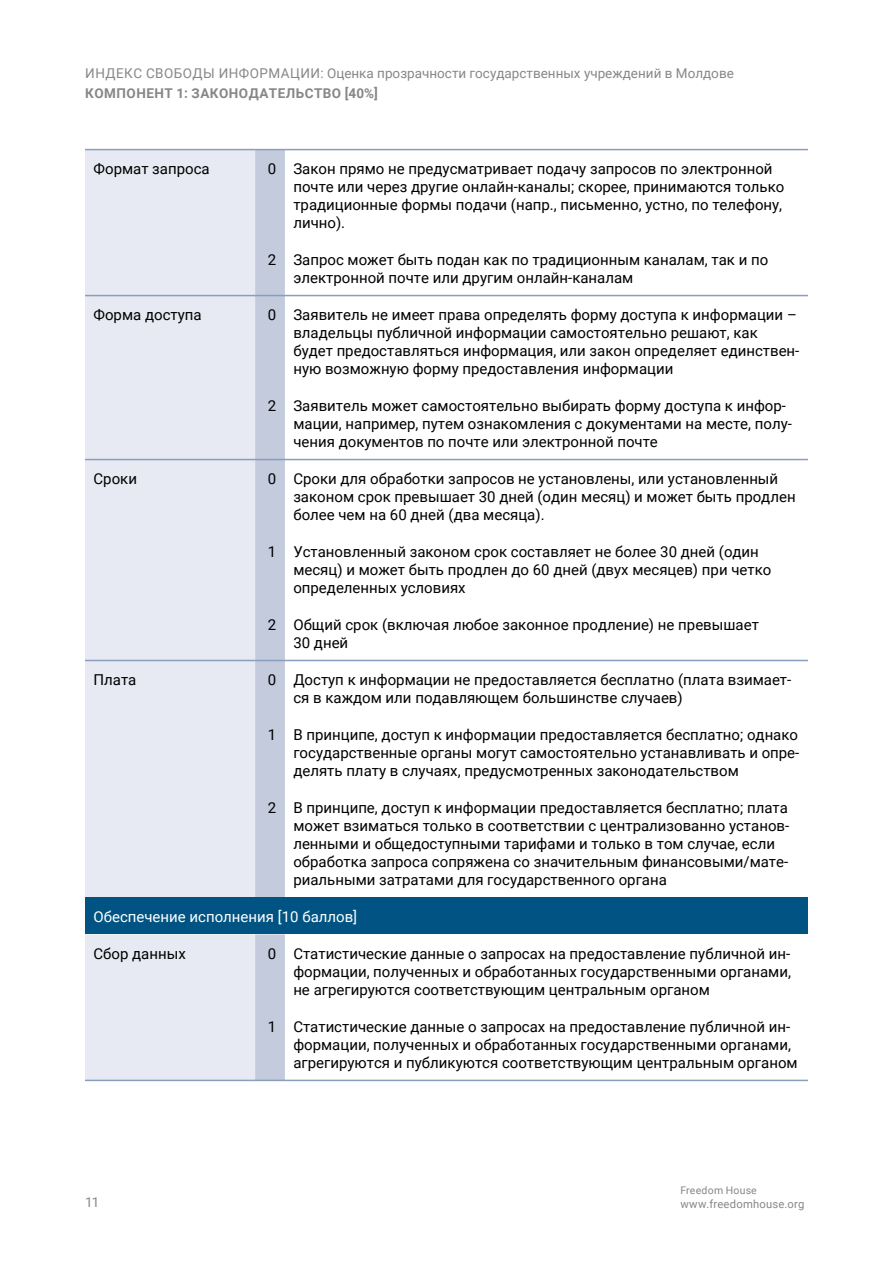
<style>
.page{position:relative;width:893px;height:1263px;background:#fff}
.page>*{position:absolute;margin:0;border:0;box-sizing:border-box;transform-origin:0 0}
.t1{font:15px/18px "Roboto";color:#000}
.t2{font:15px "Roboto";color:#fff}
.t3{font:13.5px "Roboto";color:#878787}
.t4{font:700 13.5px "Roboto";letter-spacing:.035em;color:#878787}
.t5{font:11.25px "Roboto";letter-spacing:.02em;color:#878787}
.t6{font:10.5px "Roboto";letter-spacing:.02em;color:#878787}
</style>
<div class="page">
<div style="left:85px;top:150px;width:170px;height:930px;background:#e7eaf2"></div>
<div style="left:255px;top:150px;width:30px;height:930px;background:#c3cbdd"></div>
<div style="left:85px;top:897px;width:723px;height:37px;background:#005382"></div>
<hr style="left:85px;top:149px;width:170px;height:1px;background:#899dbc">
<hr style="left:255px;top:149px;width:30px;height:1px;background:#899dbc">
<hr style="left:285px;top:149px;width:523px;height:1px;background:#899dbc">
<hr style="left:85px;top:295px;width:170px;height:1px;background:#899dbc">
<hr style="left:255px;top:295px;width:30px;height:1px;background:#899dbc">
<hr style="left:285px;top:295px;width:523px;height:1px;background:#899dbc">
<hr style="left:85px;top:459px;width:170px;height:1px;background:#899dbc">
<hr style="left:255px;top:459px;width:30px;height:1px;background:#899dbc">
<hr style="left:285px;top:459px;width:523px;height:1px;background:#899dbc">
<hr style="left:85px;top:660px;width:170px;height:1px;background:#899dbc">
<hr style="left:255px;top:660px;width:30px;height:1px;background:#899dbc">
<hr style="left:285px;top:660px;width:523px;height:1px;background:#899dbc">
<hr style="left:85px;top:1080px;width:170px;height:1px;background:#899dbc">
<hr style="left:255px;top:1080px;width:30px;height:1px;background:#899dbc">
<hr style="left:285px;top:1080px;width:523px;height:1px;background:#899dbc">
<p class="t3" style="left:85px;top:64px;width:650px">ИНДЕКС СВОБОДЫ ИНФОРМАЦИИ: Оценка прозрачности государственных учреждений в Молдове</p>
<p class="t4" style="left:85px;top:84px;width:211px">Компонент 1: Законодательс</p>
<p class="t4" style="left:314px;top:84px;width:65px">тво [40%]</p>
<p class="t1" style="left:94px;top:159px;width:118px">Формат запроса</p>
<p class="t1" style="left:293px;top:159px;width:492px;text-indent:-25px">0 Закон прямо не предусматривает подачу запросов по электронной почте или через другие онлайн-каналы; скорее, принимаются только традиционные формы подачи (напр., письменно, устно, по телефону, лично).</p>
<p class="t1" style="left:293px;top:250px;width:476px;text-indent:-25px">2 Запрос может быть подан как по традиционным каналам, так и по электронной почте или другим онлайн-каналам</p>
<p class="t1" style="left:94px;top:305px;width:110px">Форма доступа</p>
<p class="t1" style="left:293px;top:305px;width:507px;text-indent:-25px">0 Заявитель не имеет права определять форму доступа к информации – владельцы публичной информации самостоятельно решают, как будет предоставляться информация, или закон определяет единствен&shy;ную возможную форму предоставления информации</p>
<p class="t1" style="left:293px;top:396px;width:500px;text-indent:-25px">2 Заявитель может самостоятельно выбирать форму доступа к инфор&shy;мации, например, путем ознакомления с документами на месте, полу&shy;чения документов по почте или электронной почте</p>
<p class="t1" style="left:94px;top:469px;width:45px">Сроки</p>
<p class="t1" style="left:293px;top:469px;width:504px;text-indent:-25px">0 Сроки для обработки запросов не установлены, или установленный законом срок превышает 30 дней (один месяц) и может быть продлен более чем на 60 дней (два месяца).</p>
<p class="t1" style="left:293px;top:542px;width:479px;text-indent:-25px">1 Установленный законом срок составляет не более 30 дней (один месяц) и может быть продлен до 60 дней (двух месяцев) при четко определенных условиях</p>
<p class="t1" style="left:293px;top:615px;width:467px;text-indent:-25px">2 Общий срок (включая любое законное продление) не превышает<br>30 дней</p>
<p class="t1" style="left:93px;top:670px;width:44px">Плата</p>
<p class="t1" style="left:293px;top:670px;width:499px;text-indent:-25px">0 Доступ к информации не предоставляется бесплатно (плата взимает&shy;ся в каждом или подавляющем большинстве случаев)</p>
<p class="t1" style="left:293px;top:725px;width:507px;text-align:justify;text-indent:-25px">1 В принципе, доступ к информации предоставляется бесплатно; однако государственные органы могут самостоятельно устанавливать и опре&shy;делять плату в случаях, предусмотренных законодательством</p>
<p class="t1" style="left:293px;top:798px;width:497px;text-indent:-25px">2 В принципе, доступ к информации предоставляется бесплатно; плата может взиматься только в соответствии с централизованно установ&shy;ленными и общедоступными тарифами и только в том случае, если обработка запроса сопряжена со значительным финансовыми/мате&shy;риальными затратами для государственного органа</p>
<p class="t2" style="left:93px;top:906px;width:265px">Обеспечение исполнения [10 баллов]</p>
<p class="t1" style="left:93px;top:944px;width:94px">Сбор данных</p>
<p class="t1" style="left:293px;top:944px;width:499px;text-align:justify;text-indent:-25px">0 Статистические данные о запросах на предоставление публичной ин&shy;формации, полученных и обработанных государственными органами, не агрегируются соответствующим центральным органом</p>
<p class="t1" style="left:293px;top:1017px;width:506px;text-indent:-25px">1 Статистические данные о запросах на предоставление публичной ин&shy;формации, полученных и обработанных государственными органами, агрегируются и публикуются соответствующим центральным органом</p>
<p class="t3" style="left:85px;top:1192px;width:16px">11</p>
<p class="t6" style="left:680px;top:1183px;width:78px">Freedom House</p>
<p class="t5" style="left:680px;top:1196px;width:126px">www.freedomhouse.org</p>
</div>
